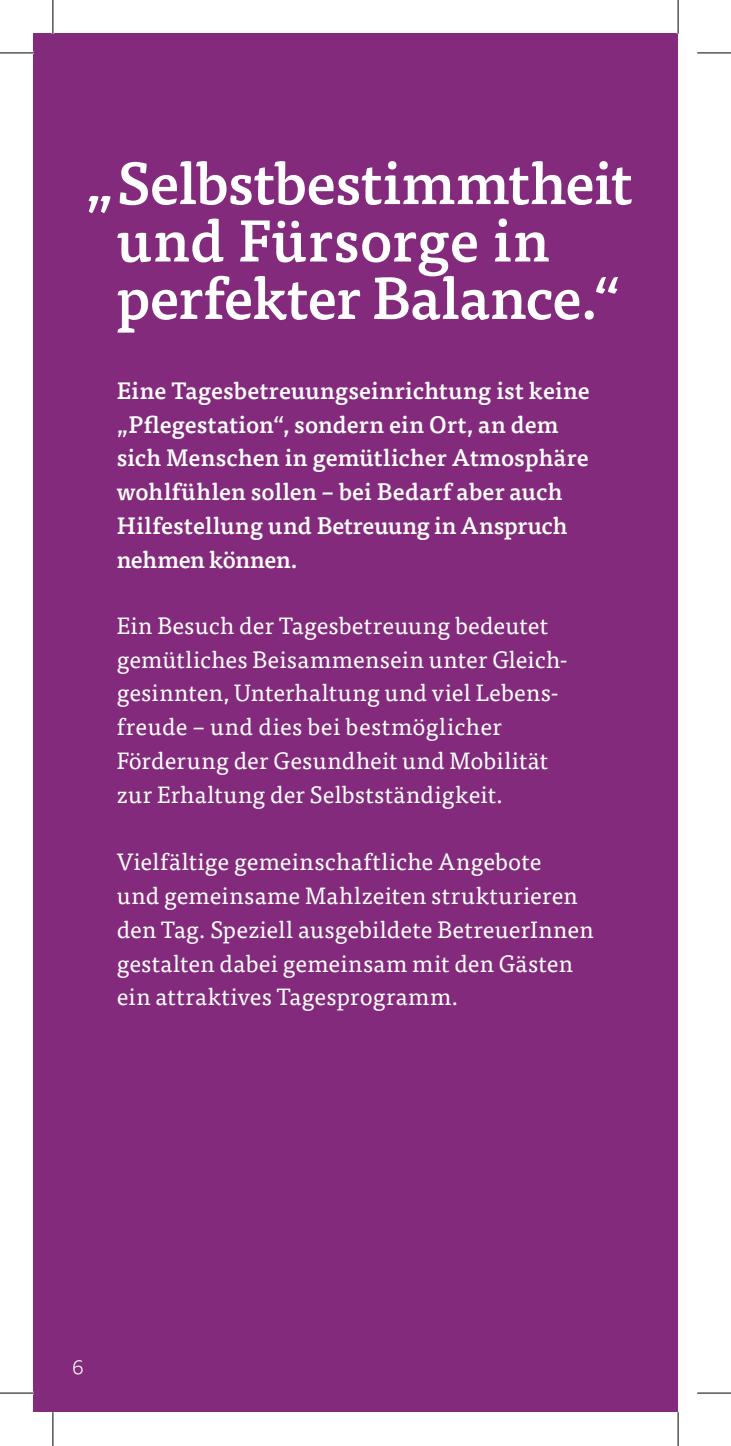
<style>
.page{position:relative;width:731px;height:1446px;background:#fff}
.page>*{position:absolute;margin:0;border:0;box-sizing:border-box;transform-origin:0 0}
.t1{font:500 58.5px/57.4px "Tisa Pro";letter-spacing:-.01em;color:#fff}
.t2{font:23.62px/33.8px "Tisa Pro";letter-spacing:.005em;color:#fff}
.t3{font:500 23.62px/33.8px "Tisa Pro";color:#fff}
.t4{font:300 20.25px "Tisa Sans Pro";color:#fff}
</style>
<div class="page">
<div style="left:34px;top:34px;width:644px;height:1377px;background:#832a7c"></div>
<hr style="left:0;top:53px;width:34px;height:1px;background:#000">
<hr style="left:697px;top:53px;width:34px;height:1px;background:#000">
<hr style="left:0;top:1392px;width:34px;height:1px;background:#000">
<hr style="left:697px;top:1392px;width:34px;height:1px;background:#000">
<hr style="left:53px;top:0;width:1px;height:34px;background:#000">
<hr style="left:53px;top:1411px;width:1px;height:34px;background:#000">
<hr style="left:678px;top:0;width:1px;height:34px;background:#000">
<hr style="left:678px;top:1411px;width:1px;height:34px;background:#000">
<h1 class="t1" style="left:117px;top:151px;width:517px;text-indent:-31px">„Selbstbestimmtheit und Fürsorge in perfekter Balance.“</h1>
<p class="t3" style="left:117px;top:372px;width:475px">Eine Tagesbetreuungseinrichtung ist keine „Pflegestation“, sondern ein Ort, an dem sich Menschen in gemütlicher Atmosphäre wohlfühlen sollen – bei Bedarf aber auch Hilfestellung und Betreuung in Anspruch nehmen können.</p>
<p class="t2" style="left:117px;top:607px;width:453px">Ein Besuch der Tagesbetreuung bedeutet gemütliches Beisammensein unter Gleich&shy;gesinnten, Unterhaltung und viel Lebens&shy;freude – und dies bei bestmöglicher Förderung der Gesundheit und Mobilität zur Erhaltung der Selbstständigkeit.</p>
<p class="t2" style="left:117px;top:843px;width:478px">Vielfältige gemeinschaftliche Angebote<br>und gemeinsame Mahlzeiten strukturieren den Tag. Speziell ausgebildete BetreuerInnen gestalten dabei gemeinsam mit den Gästen ein attraktives Tagesprogramm.</p>
<p class="t4" style="left:72px;top:1353px;width:13px">6</p>
</div>
